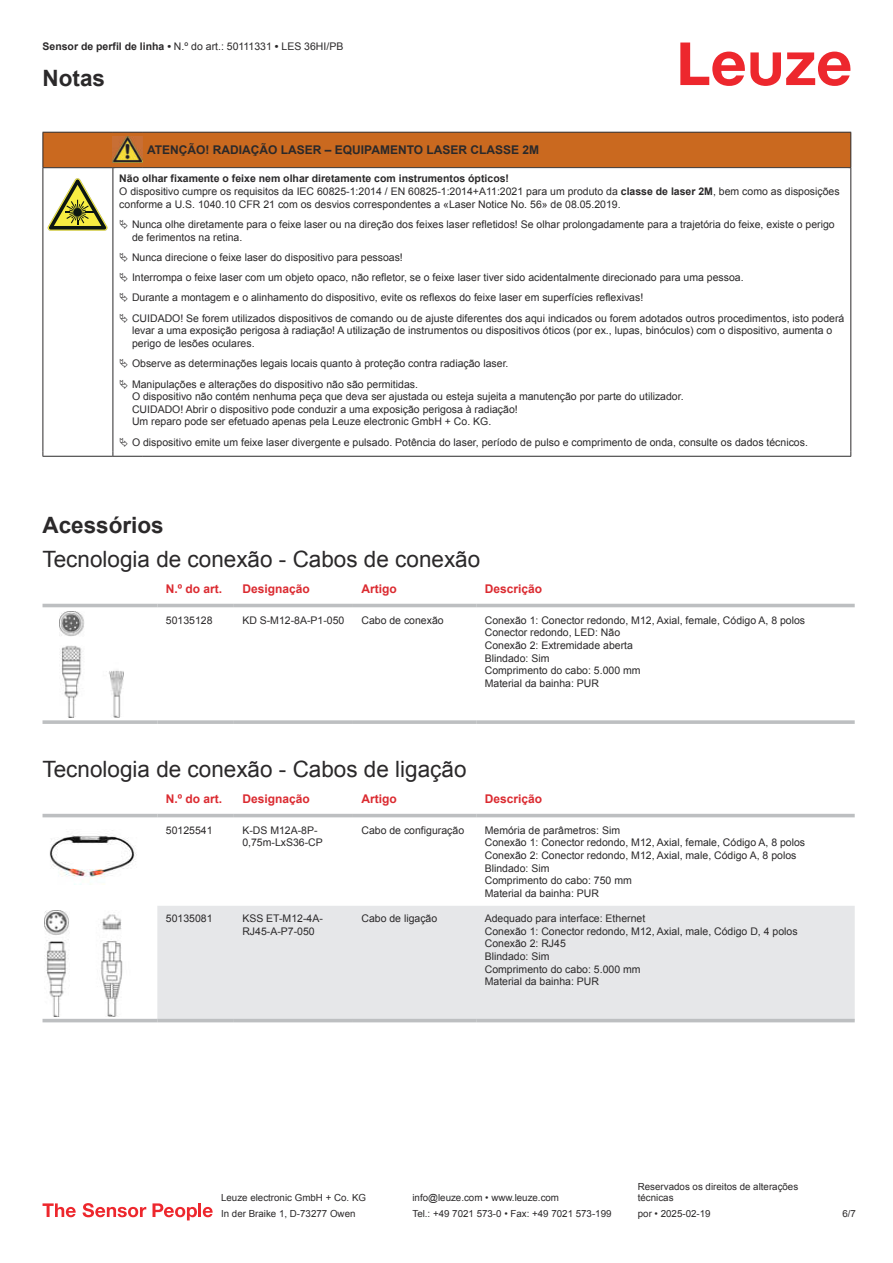
<style>
.page{position:relative;width:893px;height:1263px;background:#fff}
.page>*{position:absolute;margin:0;border:0;box-sizing:border-box;transform-origin:0 0}
.t1{font:22.5px "Arial";color:#2b292a}
.t2{font:700 22.5px "Arial";color:#2b292a}
.t3{font:700 12px "Arial";color:#db2a30}
.t4{font:700 12px "Arial";color:#2b292a}
.t5{font:10.5px/12.6px "Arial";color:#2b292a}
.t6{font:9.75px/11.7px "Arial";color:#2b292a}
.s1{font-weight:700}
</style>
<div class="page">
<svg style="left:680px;top:43px;width:170px;height:43px"></svg>
<div style="left:43px;top:603px;width:812px;height:5px;background:#edeeee"></div>
<hr style="left:43px;top:604px;width:114px;height:3px;background:#bdbfc1">
<hr style="left:157px;top:604px;width:77px;height:3px;background:#bdbfc1">
<hr style="left:234px;top:604px;width:119px;height:3px;background:#bdbfc1">
<hr style="left:353px;top:604px;width:123px;height:3px;background:#bdbfc1">
<hr style="left:476px;top:604px;width:379px;height:3px;background:#bdbfc1">
<svg style="left:43px;top:720px;width:114px;height:4px"></svg>
<svg style="left:157px;top:720px;width:77px;height:4px"></svg>
<svg style="left:234px;top:720px;width:119px;height:4px"></svg>
<svg style="left:353px;top:720px;width:123px;height:4px"></svg>
<svg style="left:476px;top:720px;width:379px;height:4px;background:#c3c5c7"></svg>
<img style="left:59px;top:611px;width:65px;height:107px">
<svg style="left:43px;top:813px;width:812px;height:210px"></svg>
<div style="left:157px;top:906px;width:698px;height:113px;background:#e6e7e9"></div>
<hr style="left:43px;top:814px;width:114px;height:3px;background:#bdbfc1">
<hr style="left:157px;top:814px;width:77px;height:3px;background:#bdbfc1">
<hr style="left:234px;top:814px;width:119px;height:3px;background:#bdbfc1">
<hr style="left:353px;top:814px;width:123px;height:3px;background:#bdbfc1">
<hr style="left:476px;top:814px;width:379px;height:3px;background:#bdbfc1">
<hr style="left:43px;top:1019px;width:114px;height:3px;background:#bdbfc1">
<hr style="left:157px;top:1019px;width:77px;height:3px;background:#bdbfc1">
<hr style="left:234px;top:1019px;width:119px;height:3px;background:#bdbfc1">
<hr style="left:353px;top:1019px;width:123px;height:3px;background:#bdbfc1">
<hr style="left:476px;top:1019px;width:379px;height:3px;background:#bdbfc1">
<img style="left:43px;top:822px;width:97px;height:66px">
<img style="left:45px;top:910px;width:93px;height:106px">
<svg style="left:43px;top:1203px;width:33px;height:14px"></svg>
<svg style="left:83px;top:1203px;width:63px;height:14px"></svg>
<svg style="left:153px;top:1203px;width:44px;height:17px"></svg>
<hr style="left:198px;top:1203px;width:3px;height:14px;background:#ed272d">
<svg style="left:203px;top:1207px;width:10px;height:10px"></svg>
<div style="left:44px;top:133px;width:806px;height:34px;background:#ca691f"></div>
<svg style="left:44px;top:168px;width:806px;height:288px"></svg>
<hr style="left:43px;top:132px;width:70px;height:1px;background:#2b292a">
<hr style="left:43px;top:133px;width:1px;height:34px;background:#2b292a">
<hr style="left:43px;top:167px;width:70px;height:1px;background:#2b292a">
<hr style="left:113px;top:132px;width:30px;height:1px;background:#2b292a">
<hr style="left:113px;top:167px;width:30px;height:1px;background:#2b292a">
<hr style="left:143px;top:132px;width:708px;height:1px;background:#2b292a">
<hr style="left:850px;top:133px;width:1px;height:34px;background:#2b292a">
<hr style="left:143px;top:167px;width:708px;height:1px;background:#2b292a">
<hr style="left:43px;top:168px;width:1px;height:284px;background:#2b292a">
<hr style="left:113px;top:168px;width:1px;height:284px;background:#2b292a">
<hr style="left:850px;top:168px;width:1px;height:284px;background:#2b292a">
<hr style="left:43px;top:456px;width:70px;height:1px;background:#2b292a">
<hr style="left:113px;top:456px;width:30px;height:1px;background:#2b292a">
<hr style="left:143px;top:456px;width:708px;height:1px;background:#2b292a">
<img style="left:113px;top:136px;width:30px;height:27px">
<svg style="left:47px;top:178px;width:60px;height:53px"></svg>
<svg style="left:115px;top:169px;width:734px;height:283px"></svg>
<svg style="left:120px;top:220px;width:8px;height:9px"></svg>
<svg style="left:120px;top:252px;width:8px;height:10px"></svg>
<svg style="left:120px;top:273px;width:8px;height:9px"></svg>
<svg style="left:120px;top:293px;width:8px;height:9px"></svg>
<svg style="left:120px;top:313px;width:8px;height:10px"></svg>
<svg style="left:120px;top:359px;width:8px;height:9px"></svg>
<svg style="left:120px;top:379px;width:8px;height:9px"></svg>
<svg style="left:120px;top:437px;width:8px;height:10px"></svg>
<p class="t5" style="left:43px;top:41px;width:302px"><span class="s1">Sensor de perfil de linha •</span> N.º do art.: 50111331 <span class="s1">•</span> LES 36HI/PB</p>
<h1 class="t2" style="left:43px;top:70px;width:64px">Notas</h1>
<p class="t4" style="left:147px;top:145px;width:394px">ATENÇÃO! RADIAÇÃO LASER – EQUIPAMENTO LASER CLASSE 2M</p>
<p class="t5" style="left:119px;top:173px;width:722px"><span class="s1">Não olhar fixamente o feixe nem olhar diretamente com instrumentos ópticos!<br></span>O dispositivo cumpre os requisitos da IEC 60825-1:2014 / EN 60825-1:2014+A11:2021 para um produto da <span class="s1">classe de laser 2M</span>, bem como as disposições conforme a U.S. 1040.10 CFR 21 com os desvios correspondentes a «Laser Notice No. 56» de 08.05.2019.</p>
<p class="t5" style="left:132px;top:219px;width:704px">Nunca olhe diretamente para o feixe laser ou na direção dos feixes laser refletidos! Se olhar prolongadamente para a trajetória do feixe, existe o perigo de ferimentos na retina.</p>
<p class="t5" style="left:132px;top:248px;width:714px;line-height:20.2px">Nunca direcione o feixe laser do dispositivo para pessoas!<br>Interrompa o feixe laser com um objeto opaco, não refletor, se o feixe laser tiver sido acidentalmente direcionado para uma pessoa.<br>Durante a montagem e o alinhamento do dispositivo, evite os reflexos do feixe laser em superfícies reflexivas!<br>CUIDADO! Se forem utilizados dispositivos de comando ou de ajuste diferentes dos aqui indicados ou forem adotados outros procedimentos, isto poderá</p>
<p class="t5" style="left:132px;top:325px;width:702px">levar a uma exposição perigosa à radiação! A utilização de instrumentos ou dispositivos óticos (por ex., lupas, binóculos) com o dispositivo, aumenta o perigo de lesões oculares.</p>
<p class="t5" style="left:132px;top:354px;width:378px;line-height:20.2px">Observe as determinações legais locais quanto à proteção contra radiação laser.<br>Manipulações e alterações do dispositivo não são permitidas.</p>
<p class="t5" style="left:132px;top:391px;width:553px">O dispositivo não contém nenhuma peça que deva ser ajustada ou esteja sujeita a manutenção por parte do utilizador.<br>CUIDADO! Abrir o dispositivo pode conduzir a uma exposição perigosa à radiação!<br>Um reparo pode ser efetuado apenas pela Leuze electronic GmbH + Co. KG.</p>
<p class="t5" style="left:132px;top:436px;width:677px">O dispositivo emite um feixe laser divergente e pulsado. Potência do laser, período de pulso e comprimento de onda, consulte os dados técnicos.</p>
<h1 class="t2" style="left:43px;top:517px;width:123px">Acessórios</h1>
<h1 class="t1" style="left:43px;top:550px;width:439px">Tecnologia de conexão - Cabos de conexão</h1>
<p class="t3" style="left:166px;top:584px;width:58px">N.º do art.</p>
<p class="t3" style="left:242px;top:584px;width:69px">Designação</p>
<p class="t3" style="left:361px;top:584px;width:37px">Artigo</p>
<p class="t3" style="left:485px;top:584px;width:59px">Descrição</p>
<p class="t5" style="left:166px;top:615px;width:48px">50135128</p>
<p class="t5" style="left:242px;top:615px;width:104px">KD S-M12-8A-P1- 050</p>
<p class="t5" style="left:361px;top:615px;width:84px">Cabo de conexão</p>
<p class="t5" style="left:485px;top:615px;width:322px">Conexão 1: Conector redondo, M12, Axial, female, Código A, 8 polos<br>Conector redondo, LED: Não<br>Conexão 2: Extremidade aberta<br>Blindado: Sim<br>Comprimento do cabo: 5.000 mm<br>Material da bainha: PUR</p>
<h1 class="t1" style="left:43px;top:760px;width:425px">Tecnologia de conexão - Cabos de ligação</h1>
<p class="t3" style="left:166px;top:794px;width:58px">N.º do art.</p>
<p class="t3" style="left:242px;top:794px;width:69px">Designação</p>
<p class="t3" style="left:361px;top:794px;width:37px">Artigo</p>
<p class="t3" style="left:485px;top:794px;width:59px">Descrição</p>
<p class="t5" style="left:166px;top:825px;width:48px">50125541</p>
<p class="t5" style="left:242px;top:825px;width:82px">K-DS M12A-8P-<br>0,75m-LxS36-CP</p>
<p class="t5" style="left:361px;top:825px;width:104px">Cabo de configuração</p>
<p class="t5" style="left:485px;top:825px;width:322px">Memória de parâmetros: Sim<br>Conexão 1: Conector redondo, M12, Axial, female, Código A, 8 polos Conexão 2: Conector redondo, M12, Axial, male, Código A, 8 polos Blindado: Sim<br>Comprimento do cabo: 750 mm<br>Material da bainha: PUR</p>
<p class="t5" style="left:166px;top:913px;width:48px">50135081</p>
<p class="t5" style="left:242px;top:913px;width:82px">KSS ET-M12-4A-<br>RJ45-A-P7-050</p>
<p class="t5" style="left:361px;top:913px;width:77px">Cabo de ligação</p>
<p class="t5" style="left:485px;top:913px;width:314px">Adequado para interface: Ethernet<br>Conexão 1: Conector redondo, M12, Axial, male, Código D, 4 polos<br>Conexão 2: RJ45<br>Blindado: Sim<br>Comprimento do cabo: 5.000 mm<br>Material da bainha: PUR</p>
<p class="t6" style="left:221px;top:1193px;width:146px">Leuze electronic GmbH + Co. KG</p>
<p class="t6" style="left:412px;top:1193px;width:148px">info@leuze.com • www.leuze.com</p>
<p class="t6" style="left:638px;top:1181px;width:162px">Reservados os direitos de alterações técnicas</p>
<p class="t6" style="left:221px;top:1209px;width:136px">In der Braike 1, D-73277 Owen</p>
<p class="t6" style="left:412px;top:1209px;width:201px">Tel.: +49 7021 573-0 • Fax: +49 7021 573-199</p>
<p class="t6" style="left:638px;top:1209px;width:74px">por • 2025-02-19</p>
<p class="t6" style="left:842px;top:1209px;width:15px">6 /7</p>
</div>
